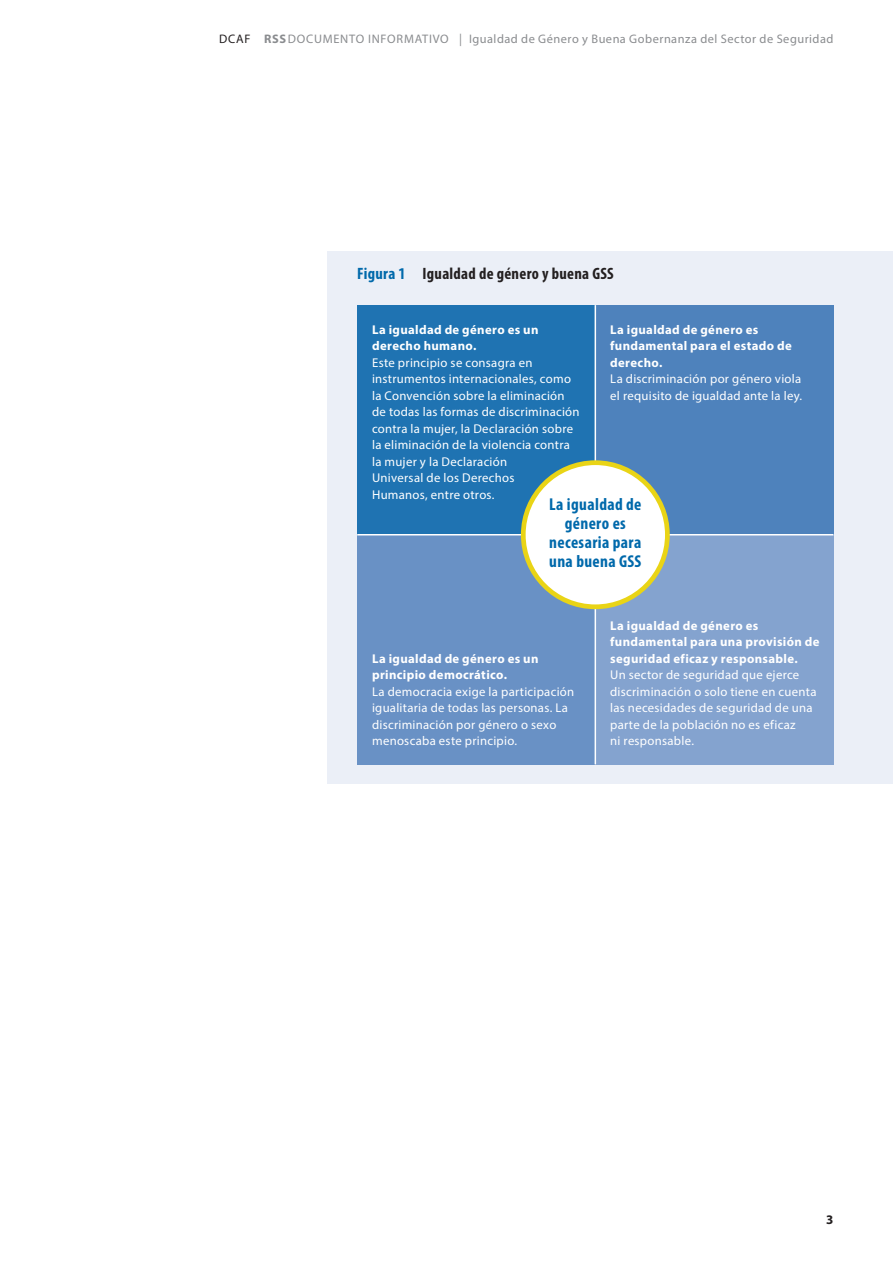
<style>
.page{position:relative;width:893px;height:1263px;background:#fff}
.page>*{position:absolute;margin:0;border:0;box-sizing:border-box;transform-origin:0 0}
._1_Titel{font:700 condensed 17.25px/19.2px "Myriad Pro";letter-spacing:.02em;color:#0069ab;text-align:center}
._5_Graf_Tab_GS{font:700 condensed 16.5px "Myriad Pro";letter-spacing:.02em;color:#231f20}
.t1{font:700 13.2px "Myriad Pro";color:#231f20}
._5_Graf_Tab_GS-2{font:12.75px/16.5px "Myriad Pro";letter-spacing:.02em;color:#fff}
._5_Graf_Tab_GS-3{font:700 12.75px/16.5px "Myriad Pro";letter-spacing:.025em;color:#fff}
.t2{font:12.3px "Myriad Pro";letter-spacing:.04em;color:#8a8c8f}
.s1{color:#231f20}
.s2{font-weight:700}
.s3{color:#0069ab}
</style>
<div class="page">
<div style="left:327px;top:251px;width:566px;height:532px;background:#ebeff7"></div>
<div style="left:357px;top:305px;width:238px;height:230px;background:#1f73b2"></div>
<div style="left:357px;top:535px;width:238px;height:229px;background:#6991c5"></div>
<div style="left:595px;top:305px;width:238px;height:230px;background:#4e82bc"></div>
<div style="left:595px;top:535px;width:238px;height:229px;background:#84a3cf"></div>
<hr style="left:595px;top:305px;width:1px;height:459px;background:#fff">
<hr style="left:357px;top:534px;width:476px;height:1px;background:#fff">
<div style="left:523px;top:463px;width:144px;height:144px;background:#fff;border-radius:50%"></div>
<div style="left:521px;top:460px;width:149px;height:149px;border:5px solid #e9d416;border-radius:50%"></div>
<p class="t2" style="left:219px;top:32px;width:616px"><span class="s1">DCAF</span> <span class="s2">RSS</span>DOCUMENTO INFORMATIVO | Igualdad de Género y Buena Gobernanza del Sector de Seguridad</p>
<p class="_5_Graf_Tab_GS" style="left:357px;top:263px;width:258px"><span class="s3">Figura 1</span> Igualdad de género y buena GSS</p>
<p class="_5_Graf_Tab_GS-3" style="left:372px;top:321px;width:168px">La igualdad de género es un derecho humano.</p>
<p class="_5_Graf_Tab_GS-2" style="left:372px;top:354px;width:209px">Este principio se consagra en instrumentos internacionales, como la Convención sobre la eliminación de todas las formas de discriminación contra la mujer, la Declaración sobre la eliminación de la violencia contra la mujer y la Declaración<br>Universal de los Derechos<br>Humanos, entre otros.</p>
<p class="_5_Graf_Tab_GS-3" style="left:610px;top:321px;width:183px">La igualdad de género es fundamental para el estado de derecho.</p>
<p class="_5_Graf_Tab_GS-2" style="left:610px;top:371px;width:193px">La discriminación por género viola el requisito de igualdad ante la ley.</p>
<p class="_1_Titel" style="left:549px;top:494px;width:94px">La igualdad de género es necesaria para una buena GSS</p>
<p class="_5_Graf_Tab_GS-2" style="left:372px;top:650px;width:204px"><span class="s2">La igualdad de género es un principio democrático.<br></span>La democracia exige la participación igualitaria de todas las personas. La discriminación por género o sexo menoscaba este principio.</p>
<p class="_5_Graf_Tab_GS-3" style="left:610px;top:617px;width:211px">La igualdad de género es fundamental para una provisión de seguridad eficaz y responsable.</p>
<p class="_5_Graf_Tab_GS-2" style="left:610px;top:666px;width:208px">Un sector de seguridad que ejerce discriminación o solo tiene en cuenta las necesidades de seguridad de una parte de la población no es eficaz<br>ni responsable.</p>
<p class="t1" style="left:826px;top:1210px;width:9px">3</p>
</div>
